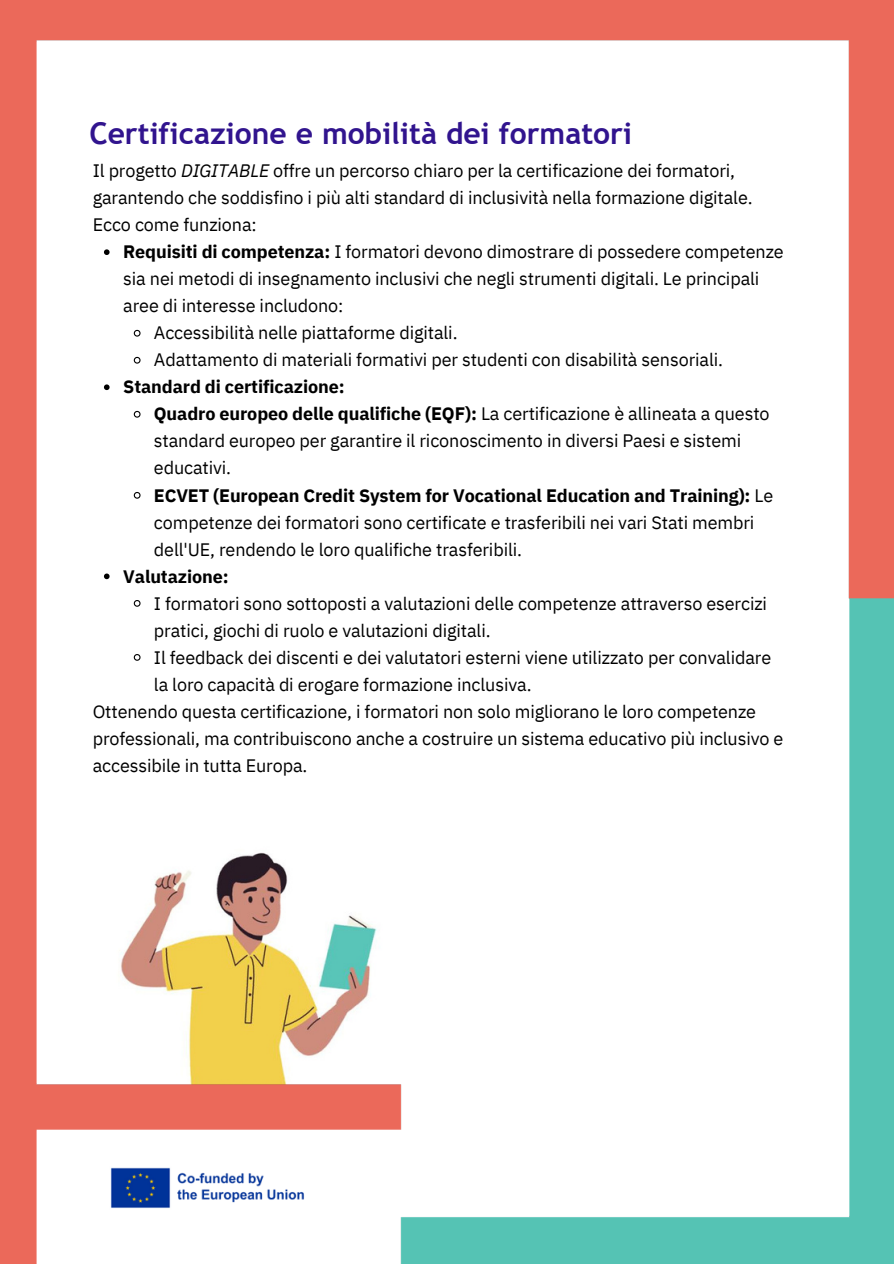
<style>
.page{position:relative;width:894px;height:1264px;background:#fff}
.page>*{position:absolute;margin:0;border:0;box-sizing:border-box;transform-origin:0 0}
.t1{font:700 30px "Trebuchet MS";color:#31148e}
.t2{font:18px/27px "IBM Plex Sans";letter-spacing:-.005em;color:#000}
.t3{font:700 18px "IBM Plex Sans";letter-spacing:-.005em;color:#000}
.s1{font-style:italic}
.s2{font-weight:700}
</style>
<div class="page">
<img style="left:0;top:0;width:893px;height:1263px">
<svg style="left:104px;top:249px;width:5px;height:6px"></svg>
<svg style="left:133px;top:329px;width:8px;height:8px"></svg>
<svg style="left:133px;top:356px;width:8px;height:8px"></svg>
<svg style="left:104px;top:384px;width:5px;height:6px"></svg>
<svg style="left:133px;top:410px;width:8px;height:8px"></svg>
<svg style="left:133px;top:491px;width:8px;height:8px"></svg>
<svg style="left:104px;top:573px;width:5px;height:6px"></svg>
<svg style="left:133px;top:599px;width:8px;height:8px"></svg>
<svg style="left:133px;top:653px;width:8px;height:8px"></svg>
<p class="t1" style="left:89px;top:116px;width:544px">Certificazione e mobilità dei formatori</p>
<p class="t2" style="left:93px;top:157px;width:661px">Il progetto <span class="s1">DIGITABLE</span> offre un percorso chiaro per la certificazione dei formatori, garantendo che soddisfino i più alti standard di inclusività nella formazione digitale.<br>Ecco come funziona:</p>
<p class="t2" style="left:123px;top:238px;width:661px"><span class="s2">Requisiti di competenza:</span> I formatori devono dimostrare di possedere competenze sia nei metodi di insegnamento inclusivi che negli strumenti digitali. Le principali aree di interesse includono:</p>
<p class="t2" style="left:154px;top:319px;width:305px">Accessibilità nelle piattaforme digitali.</p>
<p class="t2" style="left:154px;top:346px;width:570px">Adattamento di materiali formativi per studenti con disabilità sensoriali.</p>
<p class="t3" style="left:123px;top:375px;width:223px">Standard di certificazione:</p>
<p class="t2" style="left:154px;top:400px;width:617px"><span class="s2">Quadro europeo delle qualifiche (EQF):</span> La certificazione è allineata a questo standard europeo per garantire il riconoscimento in diversi Paesi e sistemi educativi.</p>
<p class="t2" style="left:154px;top:481px;width:620px"><span class="s2">ECVET (European Credit System for Vocational Education and Training):</span> Le competenze dei formatori sono certificate e trasferibili nei vari Stati membri dell'UE, rendendo le loro qualifiche trasferibili.</p>
<p class="t3" style="left:123px;top:564px;width:107px">Valutazione:</p>
<p class="t2" style="left:154px;top:589px;width:614px">I formatori sono sottoposti a valutazioni delle competenze attraverso esercizi pratici, giochi di ruolo e valutazioni digitali.</p>
<p class="t2" style="left:154px;top:643px;width:618px">Il feedback dei discenti e dei valutatori esterni viene utilizzato per convalidare la loro capacità di erogare formazione inclusiva.</p>
<p class="t2" style="left:93px;top:697px;width:692px">Ottenendo questa certificazione, i formatori non solo migliorano le loro competenze professionali, ma contribuiscono anche a costruire un sistema educativo più inclusivo e accessibile in tutta Europa.</p>
</div>
